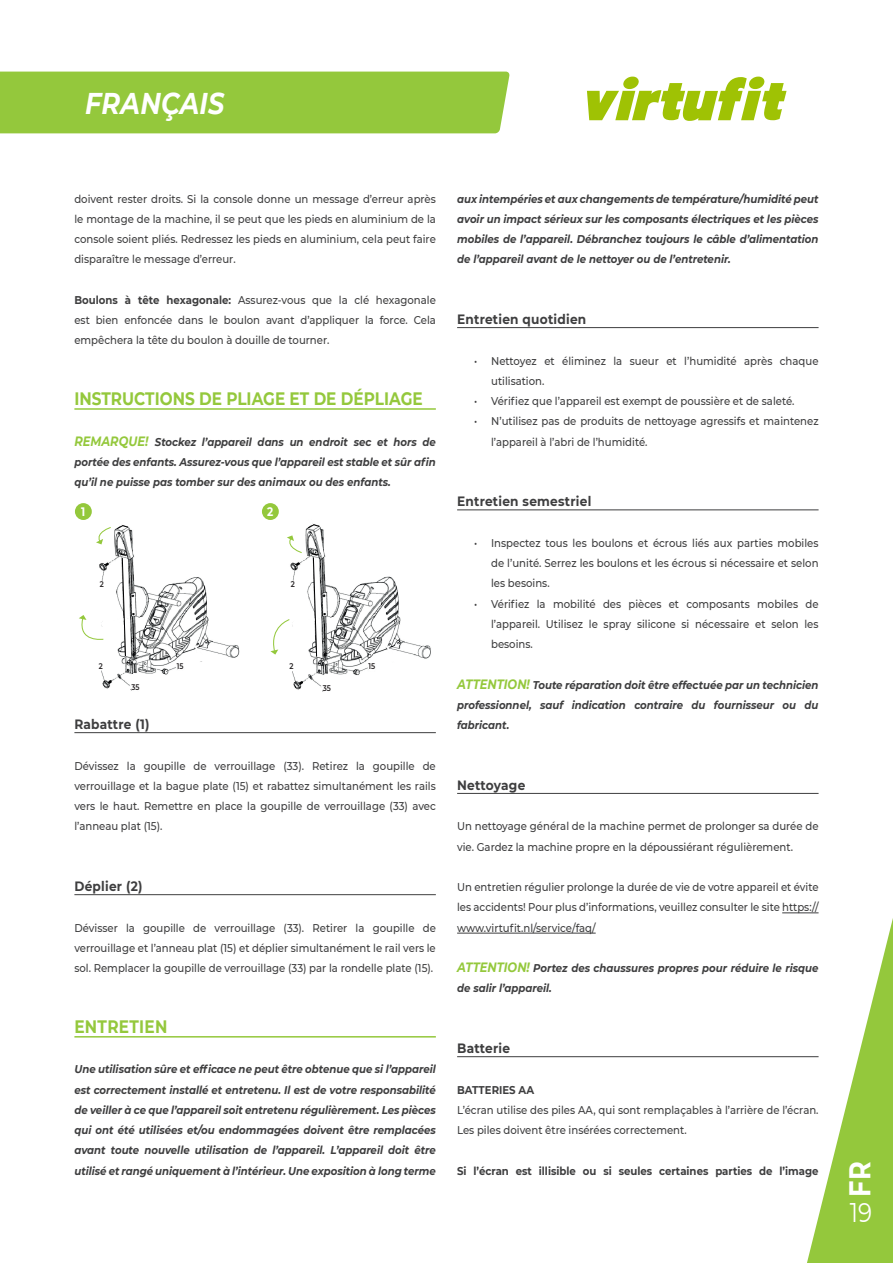
<style>
.page{position:relative;width:893px;height:1263px;background:#fff}
.page>*{position:absolute;margin:0;border:0;box-sizing:border-box;transform-origin:0 0}
.t1{font:italic 700 30px "Montserrat";letter-spacing:.01em;color:#fff;scale:.85 1}
.t2{font:700 30px "Montserrat";color:#fff;scale:.85 1}
.t3{font:27px "Montserrat";color:#fff;scale:.85 1}
.t4{font:700 18px "Montserrat";color:#94c83c;scale:.85 1}
.t5{font:700 18px "Montserrat";letter-spacing:.02em;color:#94c83c;scale:.85 1}
.t6{font:700 13.5px "Montserrat";letter-spacing:.02em;color:#3e3e3f;scale:.9 1}
.t7{font:700 12.3px "Montserrat";color:#fff;scale:.85 1}
.t8{font:500 11.25px/20.2px "Montserrat";color:#3e3e3f;text-align:justify;scale:.9 1}
.t9{font:italic 700 11.25px/20.2px "Montserrat";color:#3e3e3f;text-align:justify;scale:.9 1}
.t10{font:700 11.25px "Montserrat";color:#3e3e3f;scale:.9 1}
.t11{font:600 8.25px "Montserrat";color:#231f20;scale:.85 1}
.t12{font:600 8.1px "Montserrat";color:#231f20;scale:.85 1}
.s1{font-weight:700}
.s2{font-size:13.5px;color:#94c83c}
</style>
<div class="page">
<div style="left:0;top:72px;width:510px;height:61px;background:#94c83c"></div>
<svg style="left:587px;top:77px;width:199px;height:44px"></svg>
<svg style="left:798px;top:792px;width:95px;height:471px"></svg>
<hr style="left:74px;top:408px;width:362px;height:2px;background:#94c83c">
<hr style="left:74px;top:732px;width:362px;height:1px;background:#3e3e3f">
<hr style="left:74px;top:894px;width:362px;height:1px;background:#3e3e3f">
<hr style="left:74px;top:1036px;width:362px;height:1px;background:#94c83c">
<img style="left:101px;top:527px;width:139px;height:164px">
<div style="left:116px;top:687px;width:14px;height:7px;background:#fff"></div>
<div style="left:92px;top:539px;width:14px;height:19px;background:#fff"></div>
<div style="left:176px;top:662px;width:9px;height:9px;background:#fff;border-radius:50%"></div>
<div style="left:130px;top:681px;width:11px;height:11px;background:#fff;border-radius:50%"></div>
<div style="left:95px;top:660px;width:10px;height:11px;background:#fff;border-radius:50%"></div>
<svg style="left:193px;top:645px;width:16px;height:17px"></svg>
<svg style="left:79px;top:557px;width:51px;height:99px"></svg>
<svg style="left:96px;top:525px;width:33px;height:19px"></svg>
<div style="left:75px;top:503px;width:17px;height:17px;background:#94c83c;border-radius:50%"></div>
<img style="left:292px;top:527px;width:139px;height:165px">
<div style="left:307px;top:688px;width:14px;height:7px;background:#fff"></div>
<div style="left:368px;top:662px;width:9px;height:9px;background:#fff;border-radius:50%"></div>
<div style="left:321px;top:682px;width:11px;height:11px;background:#fff;border-radius:50%"></div>
<div style="left:285px;top:661px;width:11px;height:10px;background:#fff;border-radius:50%"></div>
<svg style="left:385px;top:645px;width:16px;height:18px"></svg>
<svg style="left:300px;top:523px;width:20px;height:6px"></svg>
<svg style="left:270px;top:535px;width:51px;height:122px"></svg>
<div style="left:262px;top:503px;width:17px;height:17px;background:#94c83c;border-radius:50%"></div>
<hr style="left:457px;top:327px;width:362px;height:1px;background:#3e3e3f">
<hr style="left:457px;top:509px;width:362px;height:1px;background:#3e3e3f">
<hr style="left:457px;top:793px;width:362px;height:1px;background:#3e3e3f">
<hr style="left:782px;top:912px;width:37px;height:1px;background:#3e3e3f">
<hr style="left:457px;top:933px;width:139px;height:1px;background:#3e3e3f">
<hr style="left:457px;top:1056px;width:362px;height:1px;background:#3e3e3f">
<h1 class="t1" style="left:85px;top:93px;width:166px">FRANÇAIS</h1>
<p class="t8" style="left:74px;top:189px;width:403px">doivent rester droits. Si la console donne un message d’erreur après le montage de la machine, il se peut que les pieds en aluminium de la console soient pliés. Redressez les pieds en aluminium, cela peut faire disparaître le message d’erreur.</p>
<p class="t8" style="left:74px;top:290px;width:403px"><span class="s1">Boulons à tête hexagonale:</span> Assurez-vous que la clé hexagonale est bien enfoncée dans le boulon avant d’appliquer la force. Cela empêchera la tête du boulon à douille de tourner.</p>
<h3 class="t4" style="left:74px;top:386px;width:411px">INSTRUCTIONS DE PLIAGE ET DE DÉPLIAGE</h3>
<p class="t9" style="left:74px;top:432px;width:403px"><span class="s2">REMARQUE!</span> Stockez l’appareil dans un endroit sec et hors de portée des enfants. Assurez-vous que l’appareil est stable et sûr afin qu’il ne puisse pas tomber sur des animaux ou des enfants.</p>
<p class="t7" style="left:81px;top:504px;width:6px">1</p>
<p class="t12" style="left:100px;top:580px;width:6px">2</p>
<p class="t12" style="left:99px;top:661px;width:6px">2</p>
<p class="t12" style="left:177px;top:661px;width:9px">15</p>
<p class="t12" style="left:132px;top:682px;width:11px">35</p>
<p class="t7" style="left:267px;top:505px;width:9px">2</p>
<p class="t11" style="left:291px;top:579px;width:6px">2</p>
<p class="t11" style="left:290px;top:662px;width:6px">2</p>
<p class="t11" style="left:368px;top:662px;width:9px">15</p>
<p class="t11" style="left:323px;top:683px;width:11px">35</p>
<p class="t6" style="left:74px;top:717px;width:85px">Rabattre (1)</p>
<p class="t8" style="left:74px;top:756px;width:403px">Dévissez la goupille de verrouillage (33). Retirez la goupille de verrouillage et la bague plate (15) et rabattez simultanément les rails vers le haut. Remettre en place la goupille de verrouillage (33) avec l’anneau plat (15).</p>
<p class="t6" style="left:74px;top:879px;width:77px">Déplier (2)</p>
<p class="t8" style="left:74px;top:918px;width:403px">Dévisser la goupille de verrouillage (33). Retirer la goupille de verrouillage et l’anneau plat (15) et déplier simultanément le rail vers le sol. Remplacer la goupille de verrouillage (33) par la rondelle plate (15).</p>
<h3 class="t5" style="left:74px;top:1017px;width:111px">ENTRETIEN</h3>
<p class="t9" style="left:74px;top:1060px;width:403px">Une utilisation sûre et efficace ne peut être obtenue que si l’appareil est correctement installé et entretenu. Il est de votre responsabilité de veiller à ce que l’appareil soit entretenu régulièrement. Les pièces qui ont été utilisées et/ou endommagées doivent être remplacées avant toute nouvelle utilisation de l’appareil. L’appareil doit être utilisé et rangé uniquement à l’intérieur. Une exposition à long terme</p>
<p class="t9" style="left:457px;top:189px;width:403px">aux intempéries et aux changements de température/humidité peut avoir un impact sérieux sur les composants électriques et les pièces mobiles de l’appareil. Débranchez toujours le câble d’alimentation de l’appareil avant de le nettoyer ou de l’entretenir.</p>
<p class="t6" style="left:457px;top:312px;width:145px">Entretien quotidien</p>
<p class="t8" style="left:491px;top:351px;width:365px;text-indent:-17px">• Nettoyez et éliminez la sueur et l’humidité après chaque utilisation.</p>
<p class="t8" style="left:474px;top:391px;width:357px">• Vérifiez que l’appareil est exempt de poussière et de saleté.</p>
<p class="t8" style="left:491px;top:411px;width:365px;text-indent:-17px">• N’utilisez pas de produits de nettoyage agressifs et maintenez l’appareil à l’abri de l’humidité.</p>
<p class="t6" style="left:457px;top:494px;width:151px">Entretien semestriel</p>
<p class="t8" style="left:491px;top:533px;width:365px;text-indent:-17px">• Inspectez tous les boulons et écrous liés aux parties mobiles de l’unité. Serrez les boulons et les écrous si nécessaire et selon les besoins.</p>
<p class="t8" style="left:491px;top:594px;width:365px;text-indent:-17px">• Vérifiez la mobilité des pièces et composants mobiles de l’appareil. Utilisez le spray silicone si nécessaire et selon les besoins.</p>
<p class="t9" style="left:457px;top:675px;width:403px"><span class="s2">ATTENTION!</span> Toute réparation doit être effectuée par un technicien professionnel, sauf indication contraire du fournisseur ou du fabricant.</p>
<p class="t6" style="left:457px;top:778px;width:77px">Nettoyage</p>
<p class="t8" style="left:457px;top:816px;width:403px">Un nettoyage général de la machine permet de prolonger sa durée de vie. Gardez la machine propre en la dépoussiérant régulièrement.</p>
<p class="t8" style="left:457px;top:877px;width:403px">Un entretien régulier prolonge la durée de vie de votre appareil et évite les accidents! Pour plus d’informations, veuillez consulter le site https:// www.virtufit.nl/service/faq/</p>
<p class="t9" style="left:457px;top:958px;width:403px"><span class="s2">ATTENTION!</span> Portez des chaussures propres pour réduire le risque de salir l’appareil.</p>
<p class="t6" style="left:457px;top:1041px;width:60px">Batterie</p>
<p class="t10" style="left:457px;top:1083px;width:87px">BATTERIES AA</p>
<p class="t8" style="left:457px;top:1100px;width:403px">L’écran utilise des piles AA, qui sont remplaçables à l’arrière de l’écran.<br>Les piles doivent être insérées correctement.</p>
<p class="t10" style="left:457px;top:1164px;width:403px">Si l’écran est illisible ou si seules certaines parties de l’image</p>
<h1 class="t2" style="left:843px;top:1197px;width:44px;rotate:-90deg">FR</h1>
<h2 class="t3" style="left:850px;top:1197px;width:28px">19</h2>
</div>
